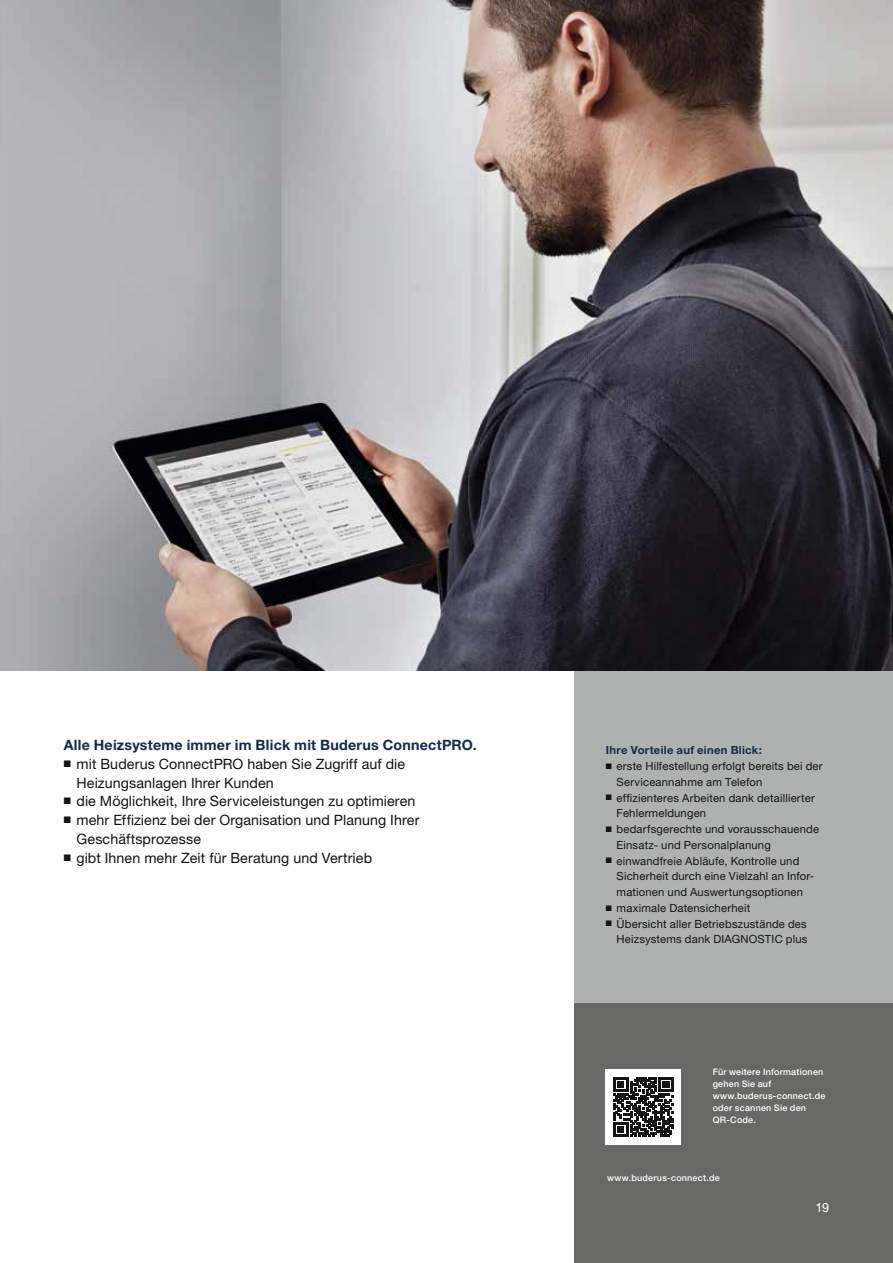
<style>
.page{position:relative;width:893px;height:1263px;background:#fff}
.page>*{position:absolute;margin:0;border:0;box-sizing:border-box;transform-origin:0 0}
.t1{font:14.25px/18.8px "Helvetica Neue LT Pro";letter-spacing:.005em;color:#141415}
.t2{font:700 14.25px "Helvetica Neue LT Pro";letter-spacing:.015em;color:#162b4a}
.t3{font:12.75px "Helvetica Neue LT Pro";color:#fff}
.t4{font:11.25px/15.8px "Helvetica Neue LT Pro";letter-spacing:.015em;color:#141415}
.t5{font:700 11.25px "Helvetica Neue LT Pro";letter-spacing:.025em;color:#162b4a}
.t6{font:500 9px/12px "Helvetica Neue LT Pro";letter-spacing:.025em;color:#fff}
</style>
<div class="page">
<div style="left:574px;top:656px;width:319px;height:350px;background:#afb0b0"></div>
<img style="left:0;top:0;width:893px;height:670px">
<div style="left:574px;top:1003px;width:319px;height:260px;background:#686867"></div>
<div style="left:605px;top:1069px;width:76px;height:76px;background:#fff"></div>
<svg style="left:614px;top:1077px;width:59px;height:59px"></svg>
<p class="t2" style="left:64px;top:736px;width:414px">Alle Heizsysteme immer im Blick mit Buderus ConnectPRO.</p>
<p class="t1" style="left:77px;top:754px;width:330px;text-indent:-13px">■ mit Buderus ConnectPRO haben Sie Zugriff auf die<br>Heizungsanlagen Ihrer Kunden</p>
<p class="t1" style="left:64px;top:791px;width:353px">■ die Möglichkeit, Ihre Serviceleistungen zu optimieren</p>
<p class="t1" style="left:77px;top:810px;width:344px;text-indent:-13px">■ mehr Effizienz bei der Organisation und Planung Ihrer<br>Geschäftsprozesse</p>
<p class="t1" style="left:64px;top:848px;width:310px">■ gibt Ihnen mehr Zeit für Beratung und Vertrieb</p>
<p class="t5" style="left:606px;top:743px;width:157px">Ihre Vorteile auf einen Blick:</p>
<p class="t4" style="left:617px;top:758px;width:208px;text-indent:-11px">■ erste Hilfestellung erfolgt bereits bei der<br>Serviceannahme am Telefon</p>
<p class="t4" style="left:617px;top:789px;width:200px;text-indent:-11px">■ effizienteres Arbeiten dank detaillierter<br>Fehlermeldungen</p>
<p class="t4" style="left:617px;top:821px;width:204px;text-indent:-11px">■ bedarfsgerechte und vorausschauende<br>Einsatz- und Personalplanung</p>
<p class="t4" style="left:617px;top:852px;width:199px;text-indent:-11px">■ einwandfreie Abläufe, Kontrolle und<br>Sicherheit durch eine Vielzahl an Infor&shy;mationen und Auswertungsoptionen</p>
<p class="t4" style="left:606px;top:900px;width:146px">■ maximale Datensicherheit</p>
<p class="t4" style="left:606px;top:915px;width:203px;text-align:right">■ Übersicht aller Betriebszustände des<br>Heizsystems dank DIAGNOSTIC plus</p>
<p class="t6" style="left:713px;top:1066px;width:114px">Für weitere Informationen gehen Sie auf www.buderus-connect.de oder scannen Sie den<br>QR-Code.</p>
<p class="t6" style="left:607px;top:1171px;width:114px">www.buderus-connect.de</p>
<p class="t3" style="left:816px;top:1199px;width:15px">19</p>
</div>
